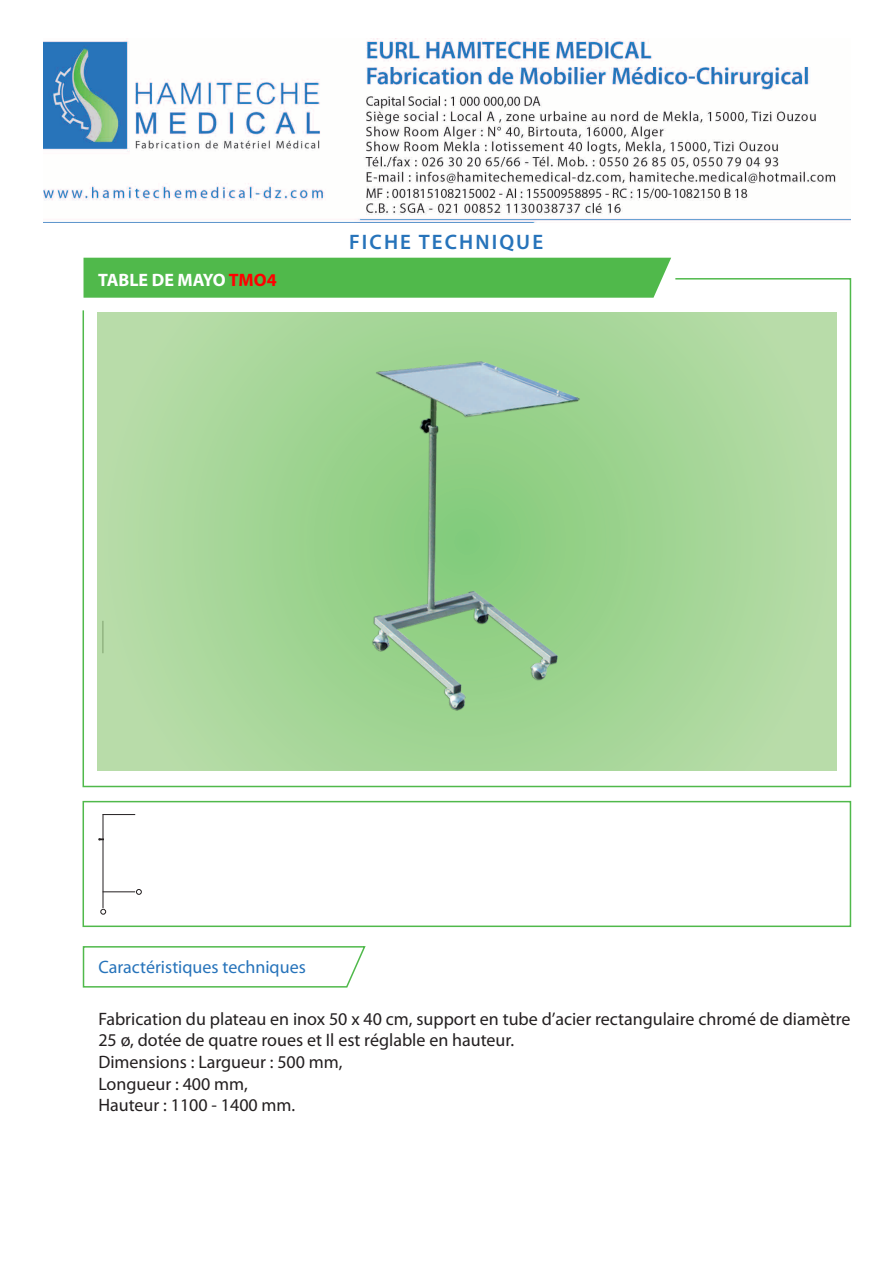
<style>
.page{position:relative;width:893px;height:1263px;background:#fff}
.page>*{position:absolute;margin:0;border:0;box-sizing:border-box;transform-origin:0 0}
.t1{font:600 21px "Myriad Pro";letter-spacing:.1em;color:#2673ba}
.t2{font:18px/21.6px "Myriad Pro";color:#231f20}
.t3{font:18px "Myriad Pro";color:#2673ba}
.t4{font:700 18px "Myriad Pro";color:#fff}
.s1{color:#f00}
</style>
<div class="page">
<img style="left:44px;top:39px;width:806px;height:183px">
<div style="left:83px;top:257px;width:588px;height:20px;background:#50b94b"></div>
<svg style="left:82px;top:946px;width:284px;height:42px"></svg>
<svg style="left:82px;top:277px;width:770px;height:511px"></svg>
<div style="left:83px;top:801px;width:768px;height:126px;border:2px solid #50b94b"></div>
<svg style="left:97px;top:312px;width:739px;height:458px"></svg>
<img style="left:345px;top:353px;width:248px;height:357px">
<hr style="left:103px;top:814px;width:32px;height:1px;background:#231f20">
<hr style="left:103px;top:891px;width:32px;height:1px;background:#231f20">
<hr style="left:103px;top:814px;width:1px;height:94px;background:#231f20">
<svg style="left:100px;top:909px;width:6px;height:5px"></svg>
<svg style="left:136px;top:889px;width:6px;height:6px"></svg>
<p class="t4" style="left:98px;top:268px;width:180px">TABLE DE MAYO <span class="s1">TMO4</span></p>
<p class="t1" style="left:349px;top:229px;width:196px">FICHE TECHNIQUE</p>
<p class="t3" style="left:98px;top:956px;width:209px">Caractéristiques techniques</p>
<p class="t2" style="left:98px;top:1007px;width:754px">Fabrication du plateau en inox 50 x 40 cm, support en tube d’acier rectangulaire chromé de diamètre 25 ø, dotée de quatre roues et Il est réglable en hauteur.<br>Dimensions : Largueur : 500 mm,<br>Longueur : 400 mm,<br>Hauteur : 1100 - 1400 mm.</p>
</div>
